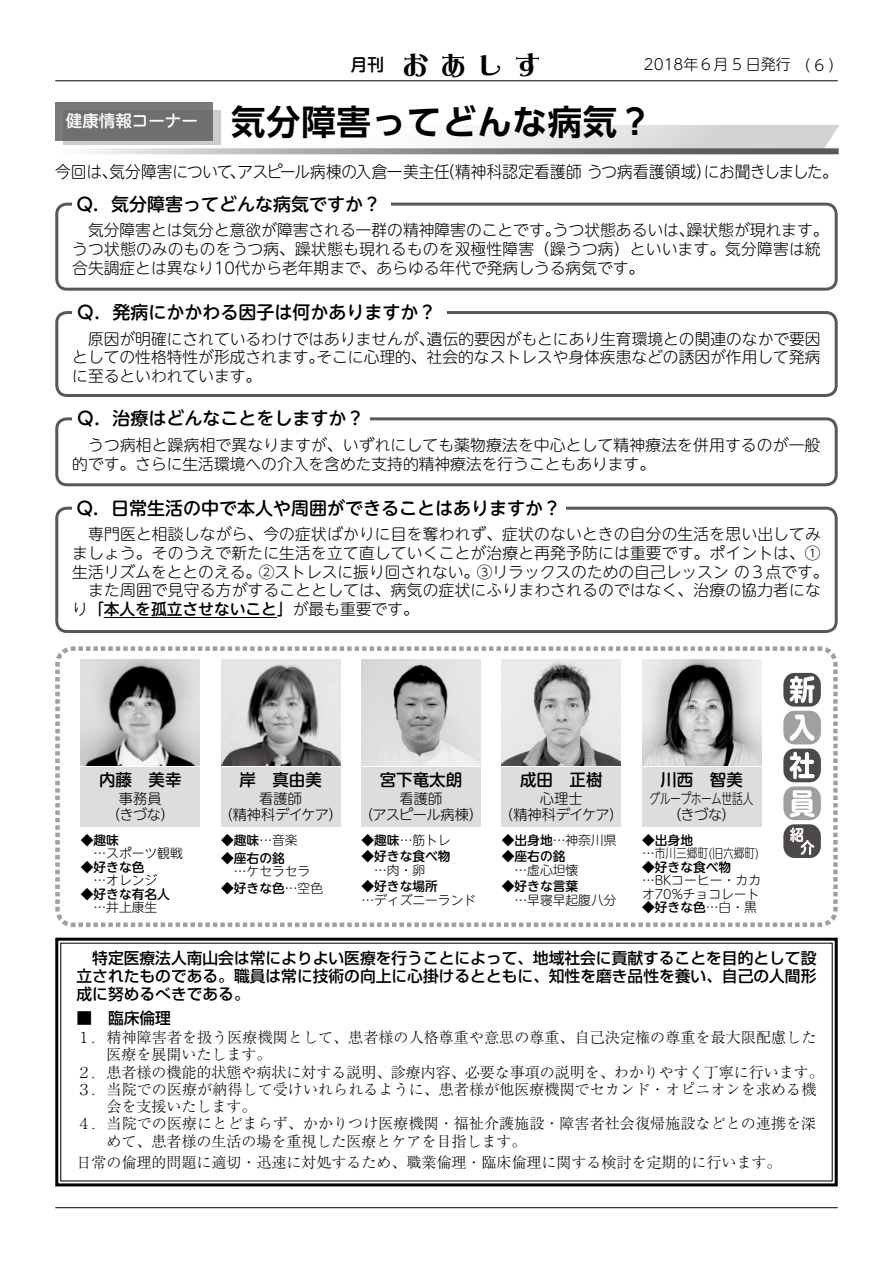
<style>
.page{position:relative;width:893px;height:1263px;background:#fff}
.page>*{position:absolute;margin:0;border:0;box-sizing:border-box;transform-origin:0 0}
.t1{font:700 34.5px "UD Shin Go Pro De";letter-spacing:.02em;color:#000}
.t2{font:29.7px "DF Yu Ga So W7 WINP RKSJ H";color:#000}
.t3{font:500 18px "UD Shin M Go Pro";color:#000}
.t4{font:500 16.95px "UD Shin M Go Pro";color:#000}
.t5{font:300 16.5px "UD Shin M Go Pro";color:#000;scale:.95 1}
.t6{font:500 16.5px "UD Shin M Go Pro";color:#000}
.t7{font:500 16.5px "UD Shin M Go Pro";color:#fff}
.t8{font:300 15.75px/18.8px "UD Shin M Go Pro";color:#000}
.t9{font:500 15.75px/18px "Shin Go Pr 6 N";color:#000;text-align:justify}
.t10{font:300 15px "Ryumin Pr 6";letter-spacing:.005em;color:#000}
.t11{font:300 15px "UD Shin M Go Pro";color:#000}
.t12{font:300 14.25px/16.5px "UD Shin M Go Pro";letter-spacing:-.005em;color:#000;text-align:center}
.t13{font:300 14.25px/16.5px "UD Shin M Go Pro";letter-spacing:-.03em;color:#000;text-align:center}
.t14{font:300 14.25px/16.5px "UD Shin M Go Pro";letter-spacing:-.03em;color:#000;text-align:center;scale:.75 1}
.t15{font:300 12.75px/13.5px "UD Shin M Go Pro";color:#000}
.s1{font-family:"UD Shin M Go Pro";font-weight:500;font-size:16.95px}
.s2{font-weight:500}
</style>
<div class="page">
<hr style="left:55px;top:81px;width:783px;height:1px;background:#000">
<hr style="left:55px;top:1207px;width:783px;height:1px;background:#000">
<svg style="left:63px;top:125px;width:776px;height:23px"></svg>
<div style="left:64px;top:111px;width:157px;height:34px;background:#cdcccc"></div>
<div style="left:55px;top:102px;width:158px;height:39px;background:#706e6e"></div>
<svg style="left:91px;top:148px;width:748px;height:6px;background:#949394"></svg>
<div style="left:55px;top:203px;width:783px;height:88px;border:3px solid #595757;border-radius:10px"></div>
<div style="left:55px;top:507px;width:783px;height:126px;border:3px solid #595757;border-radius:10px"></div>
<div style="left:55px;top:311px;width:783px;height:86px;border:3px solid #595757;border-radius:10px"></div>
<div style="left:55px;top:417px;width:783px;height:69px;border:3px solid #595757;border-radius:10px"></div>
<div style="left:72px;top:196px;width:319px;height:18px;background:#fff"></div>
<div style="left:72px;top:500px;width:494px;height:18px;background:#fff"></div>
<div style="left:72px;top:304px;width:374px;height:18px;background:#fff"></div>
<div style="left:72px;top:410px;width:298px;height:18px;background:#fff"></div>
<svg style="left:55px;top:646px;width:783px;height:281px"></svg>
<div style="left:781px;top:822px;width:42px;height:38px;border:2px solid #fff;border-radius:12px"></div>
<hr style="left:104px;top:617px;width:173px;height:1px;background:#000">
<svg style="left:55px;top:937px;width:783px;height:250px"></svg>
<p class="t7" style="left:66px;top:107px;width:133px">健康情報コーナー</p>
<h2 class="t2" style="left:384px;top:50px;width:160px">お<span class="s1">　</span> あしす</h2>
<p class="t4" style="left:350px;top:51px;width:35px">月刊</p>
<h1 class="t1" style="left:231px;top:94px;width:423px">気分障害ってどんな病気?</h1>
<p class="t11" style="left:644px;top:53px;width:201px">2018年６月 5 日発行 ) 6 (</p>
<p class="t5" style="left:110px;top:159px;width:360px">気分障害についてアスピール病棟の入倉一美主任</p>
<p class="t5" style="left:439px;top:159px;width:421px">（精神科認定看護師うつ病看護領域にお聞きしました。</p>
<p class="t5" style="left:696px;top:159px;width:18px">）</p>
<p class="t5" style="left:55px;top:159px;width:67px">今回は、</p>
<p class="t3" style="left:77px;top:189px;width:306px">Q．気分障害ってどんな病気ですか?</p>
<p class="t5" style="left:230px;top:159px;width:18px">、</p>
<p class="t8" style="left:72px;top:220px;width:750px">　気分障害とは気分と意欲が障害される一群の精神障害のことです。<br>うつ状態のみのものをうつ病、躁状態も現れるものを双極性障害（躁うつ病）といいます。気分障害は統合失調症とは異なり10代から老年期まで、あらゆる年代で発病しうる病気です。</p>
<p class="t8" style="left:687px;top:220px;width:143px">躁状態が現れます。</p>
<p class="t8" style="left:553px;top:220px;width:143px">うつ状態あるいは、</p>
<p class="t3" style="left:77px;top:297px;width:361px">Ｑ．発病にかかわる因子は何かありますか?</p>
<p class="t8" style="left:316px;top:328px;width:506px;text-indent:-244px">　原因が明確にされているわけではありませんが、<br>そこに心理的、社会的なストレスや身体疾患などの誘因が作用して発病</p>
<p class="t8" style="left:427px;top:328px;width:395px">遺伝的要因がもとにあり生育環境との関連のなかで要因</p>
<p class="t8" style="left:72px;top:347px;width:253px">としての性格特性が形成されます。に至るといわれています。</p>
<p class="t3" style="left:77px;top:404px;width:290px">Ｑ．治療はどんなことをしますか?</p>
<p class="t8" style="left:72px;top:435px;width:750px">　うつ病相と躁病相で異なりますが、いずれにしても薬物療法を中心として精神療法を併用するのが一般的です。さらに生活環境への介入を含めた支持的精神療法を行うこともあります。</p>
<p class="t3" style="left:77px;top:493px;width:486px">Q．日常生活の中で本人や周囲ができることはありますか?</p>
<p class="t8" style="left:72px;top:524px;width:758px">　専門医と相談しながら、今の症状ばかりに目を奪われず、症状のないときの自分の生活を思い出してみましょう。そのうえで新たに生活を立て直していくことが治療と再発予防には重要です。ポイントは、1生活リズムをととのえる。②ストレスに振り回されない。③リラックスのための自己レッスンの３点です。　また周囲で見守る方がすることとしては、病気の症状にふりまわされるのではなく、治療の協力者になり<span class="s2">「本人を孤立させないこと」</span>が最も重要です。</p>
<p class="t6" style="left:99px;top:767px;width:84px">内藤　美幸</p>
<p class="t13" style="left:106px;top:789px;width:69px">事務員<br>（きづな(</p>
<p class="t15" style="left:81px;top:832px;width:103px">◆<span class="s2">趣味<br></span>　…スポーツ観戦</p>
<p class="t15" style="left:81px;top:859px;width:78px">◆<span class="s2">好きな色</span>　…オレンジ</p>
<p class="t15" style="left:81px;top:886px;width:91px">◆<span class="s2">好きな有名人</span>　…井上康生</p>
<p class="t6" style="left:239px;top:767px;width:84px">岸　真由美</p>
<p class="t12" style="left:219px;top:789px;width:125px">看護師<br>（精神科デイケア(</p>
<p class="t15" style="left:221px;top:832px;width:78px">◆<span class="s2">趣味</span>…音楽</p>
<p class="t15" style="left:221px;top:850px;width:91px">◆<span class="s2">座右の銘</span>　…ケセラセラ</p>
<p class="t15" style="left:221px;top:880px;width:103px">◆<span class="s2">好きな色</span>…空色</p>
<p class="t6" style="left:380px;top:767px;width:84px">宮下竜太朗</p>
<p class="t13" style="left:359px;top:789px;width:125px">看護師<br>（アスピール病棟(</p>
<p class="t15" style="left:361px;top:832px;width:91px">◆<span class="s2">趣味</span>…筋トレ</p>
<p class="t15" style="left:361px;top:849px;width:91px">◆<span class="s2">好きな食べ物</span>　…肉・卵</p>
<p class="t15" style="left:361px;top:879px;width:116px">◆<span class="s2">好きな場所<br></span>…ディズニーランド</p>
<p class="t6" style="left:520px;top:767px;width:84px">成田　正樹</p>
<p class="t12" style="left:500px;top:789px;width:125px">心理士<br>（精神科デイケア(</p>
<p class="t15" style="left:502px;top:832px;width:116px">◆<span class="s2">出身地</span>…神奈川県</p>
<p class="t15" style="left:502px;top:849px;width:78px">◆<span class="s2">座右の銘</span>　…虚心坦懐</p>
<p class="t15" style="left:502px;top:879px;width:116px">◆<span class="s2">好きな言葉<br></span>　…早寝早起腹八分</p>
<p class="t6" style="left:660px;top:767px;width:84px">川西　智美</p>
<p class="t14" style="left:650px;top:789px;width:140px">グループホーム世話人（きづな(</p>
<p class="t15" style="left:642px;top:832px;width:119px">◆<span class="s2">出身地<br></span>…市川三郷町(旧六郷町(</p>
<p class="t15" style="left:642px;top:859px;width:121px">◆<span class="s2">好きな食べ物</span>…BKコーヒー・カカオ70%チョコレート</p>
<p class="t15" style="left:642px;top:900px;width:116px">◆<span class="s2">好きな色</span>…白・黒</p>
<p class="t9" style="left:77px;top:948px;width:741px">　特定医療法人南山会は常によりよい医療を行うことによって、地域社会に貢献することを目的として設立されたものである。職員は常に技術の向上に心掛けるとともに、知性を磨き品性を養い、自己の人間形成に努めるべきである。</p>
<p class="t9" style="left:77px;top:1008px;width:96px">■　臨床倫理</p>
<p class="t10" style="left:77px;top:1026px;width:741px">１．精神障害者を扱う医療機関として、患者様の人格尊重や意思の尊重、自己決定権の尊重を最大限配慮した</p>
<p class="t10" style="left:107px;top:1043px;width:166px">医療を展開いたします。</p>
<p class="t10" style="left:77px;top:1060px;width:749px">２．患者様の機能的状態や病状に対する説明、診療内容、必要な事項の説明を、わかりやすく丁寧に行います。</p>
<p class="t10" style="left:77px;top:1077px;width:741px">３．当院での医療が納得して受けいれられるように、患者様が他医療機関でセカンド・オピニオンを求める機</p>
<p class="t10" style="left:107px;top:1095px;width:151px">会を支援いたします。</p>
<p class="t10" style="left:77px;top:1112px;width:741px">４．当院での医療にとどまらず、かかりつけ医療機関・福祉介護施設・障害者社会復帰施設などとの連携を深</p>
<p class="t10" style="left:107px;top:1129px;width:422px">めて、患者様の生活の場を重視した医療とケアを目指します。</p>
<p class="t10" style="left:77px;top:1151px;width:707px">日常の倫理的問題に適切・迅速に対処するため、職業倫理・臨床倫理に関する検討を定期的に行います。</p>
</div>
